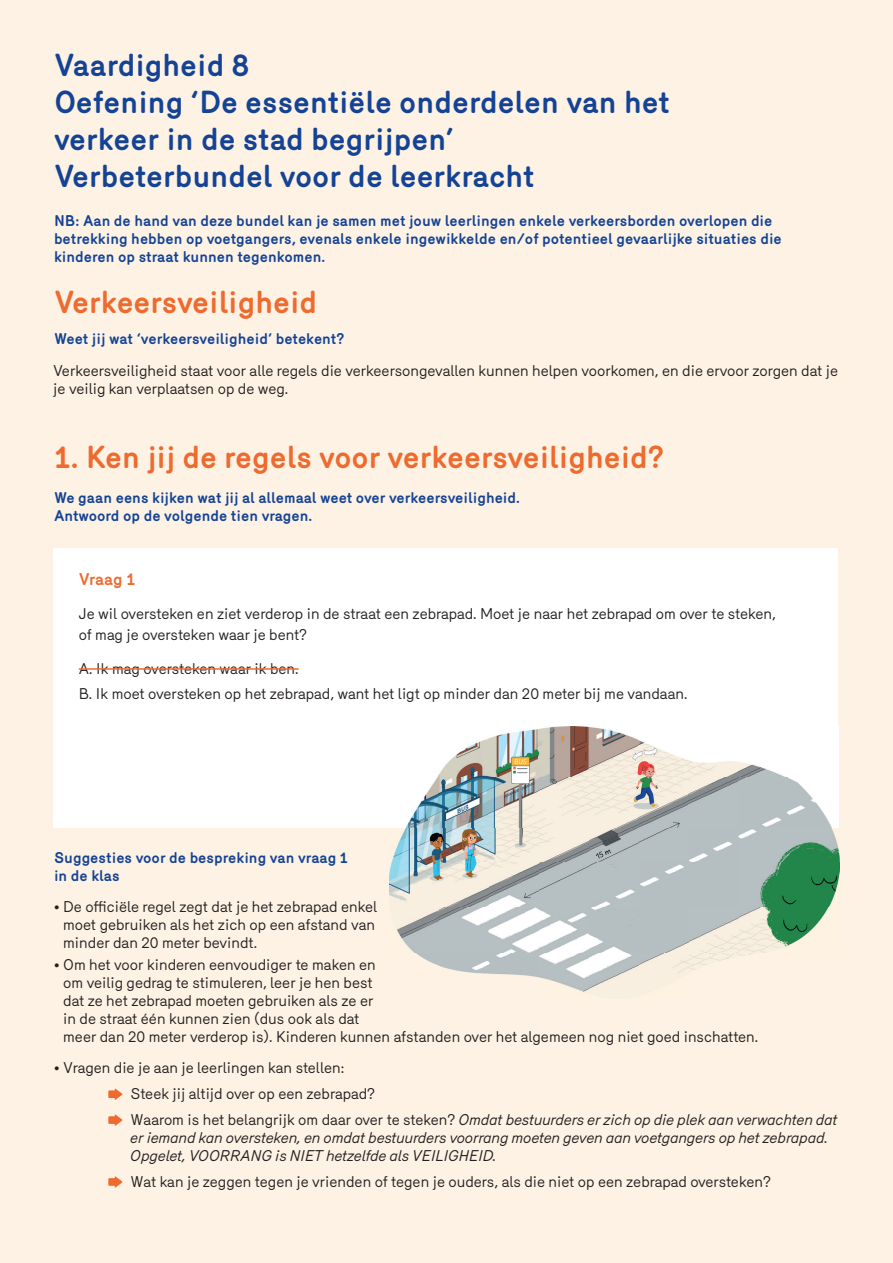
<style>
.page{position:relative;width:893px;height:1263px;background:#fdf2e3}
.page>*{position:absolute;margin:0;border:0;box-sizing:border-box;transform-origin:0 0}
.t1{font:700 30.75px/36.8px "Mercury";color:#144396}
.t2{font:700 30.75px "Mercury";color:#ee6a2e}
.t3{font:700 16.5px "Mercury";letter-spacing:-.015em;color:#ee6a2e}
.t4{font:15px/18px "Mercury";color:#231f20}
.t5{font:700 15px/18px "Mercury";color:#144396}
.t6{font:italic 15px/18px "Mercury";color:#231f20}
.s1{font-style:italic}
</style>
<div class="page">
<div style="left:53px;top:548px;width:785px;height:280px;background:#fff"></div>
<img style="left:838px;top:727px;width:1px;height:90px">
<img style="left:392px;top:828px;width:398px;height:34px">
<img style="left:790px;top:817px;width:50px;height:45px">
<img style="left:389px;top:862px;width:451px;height:130px">
<img style="left:406px;top:727px;width:432px;height:101px">
<svg style="left:108px;top:1088px;width:14px;height:12px"></svg>
<svg style="left:108px;top:1114px;width:14px;height:12px"></svg>
<svg style="left:108px;top:1176px;width:14px;height:12px"></svg>
<hr style="left:79px;top:668px;width:220px;height:2px;background:#ee6a2e">
<h1 class="t1" style="left:54px;top:47px;width:617px">Vaardigheid 8<br>Oefening ‘De essentiële onderdelen van het verkeer in de stad begrijpen’<br>Verbeterbundel voor de leerkracht</h1>
<p class="t5" style="left:54px;top:212px;width:729px">NB: Aan de hand van deze bundel kan je samen met jouw leerlingen enkele verkeersborden overlopen die betrekking hebben op voetgangers, evenals enkele ingewikkelde en/of potentieel gevaarlijke situaties die kinderen op straat kunnen tegenkomen.</p>
<h1 class="t2" style="left:54px;top:284px;width:265px">Verkeersveiligheid</h1>
<p class="t5" style="left:54px;top:330px;width:292px">Weet jij wat ‘verkeersveiligheid’ betekent?</p>
<p class="t4" style="left:53px;top:361px;width:786px">Verkeersveiligheid staat voor alle regels die verkeersongevallen kunnen helpen voorkomen, en die ervoor zorgen dat je je veilig kan verplaatsen op de weg.</p>
<h1 class="t2" style="left:54px;top:439px;width:612px">1. Ken jij de regels voor verkeersveiligheid?</h1>
<p class="t5" style="left:54px;top:489px;width:467px">We gaan eens kijken wat jij al allemaal weet over verkeersveiligheid.<br>Antwoord op de volgende tien vragen.</p>
<p class="t3" style="left:79px;top:570px;width:58px">Vraag 1</p>
<p class="t4" style="left:79px;top:603px;width:699px;line-height:21px">Je wil oversteken en ziet verderop in de straat een zebrapad. Moet je naar het zebrapad om over te steken, of mag je oversteken waar je bent?</p>
<p class="t4" style="left:79px;top:656px;width:610px;line-height:25.2px">A. Ik mag oversteken waar ik ben.<br>B. Ik moet oversteken op het zebrapad, want het ligt op minder dan 20 meter bij me vandaan.</p>
<p class="t5" style="left:54px;top:848px;width:296px">Suggesties voor de bespreking van vraag 1 in de klas</p>
<p class="t4" style="left:63px;top:898px;width:315px;text-indent:-9px">• De officiële regel zegt dat je het zebrapad enkel moet gebruiken als het zich op een afstand van minder dan 20 meter bevindt.</p>
<p class="t4" style="left:63px;top:956px;width:697px;text-indent:-9px">• Om het voor kinderen eenvoudiger te maken en<br>om veilig gedrag te stimuleren, leer je hen best<br>dat ze het zebrapad moeten gebruiken als ze er<br>in de straat één kunnen zien (dus ook als dat<br>meer dan 20 meter verderop is). Kinderen kunnen afstanden over het algemeen nog niet goed inschatten.</p>
<p class="t4" style="left:131px;top:1055px;width:709px;line-height:25.8px;text-indent:-76px">• Vragen die je aan je leerlingen kan stellen:<br>Steek jij altijd over op een zebrapad?<br>Waarom is het belangrijk om daar over te steken? <span class="s1">Omdat bestuurders er zich op die plek aan verwachten dat</span></p>
<p class="t6" style="left:131px;top:1128px;width:699px">er iemand kan oversteken, en omdat bestuurders voorrang moeten geven aan voetgangers op het zebrapad.<br>Opgelet, VOORRANG is NIET hetzelfde als VEILIGHEID.</p>
<p class="t4" style="left:131px;top:1172px;width:642px">Wat kan je zeggen tegen je vrienden of tegen je ouders, als die niet op een zebrapad oversteken?</p>
</div>
